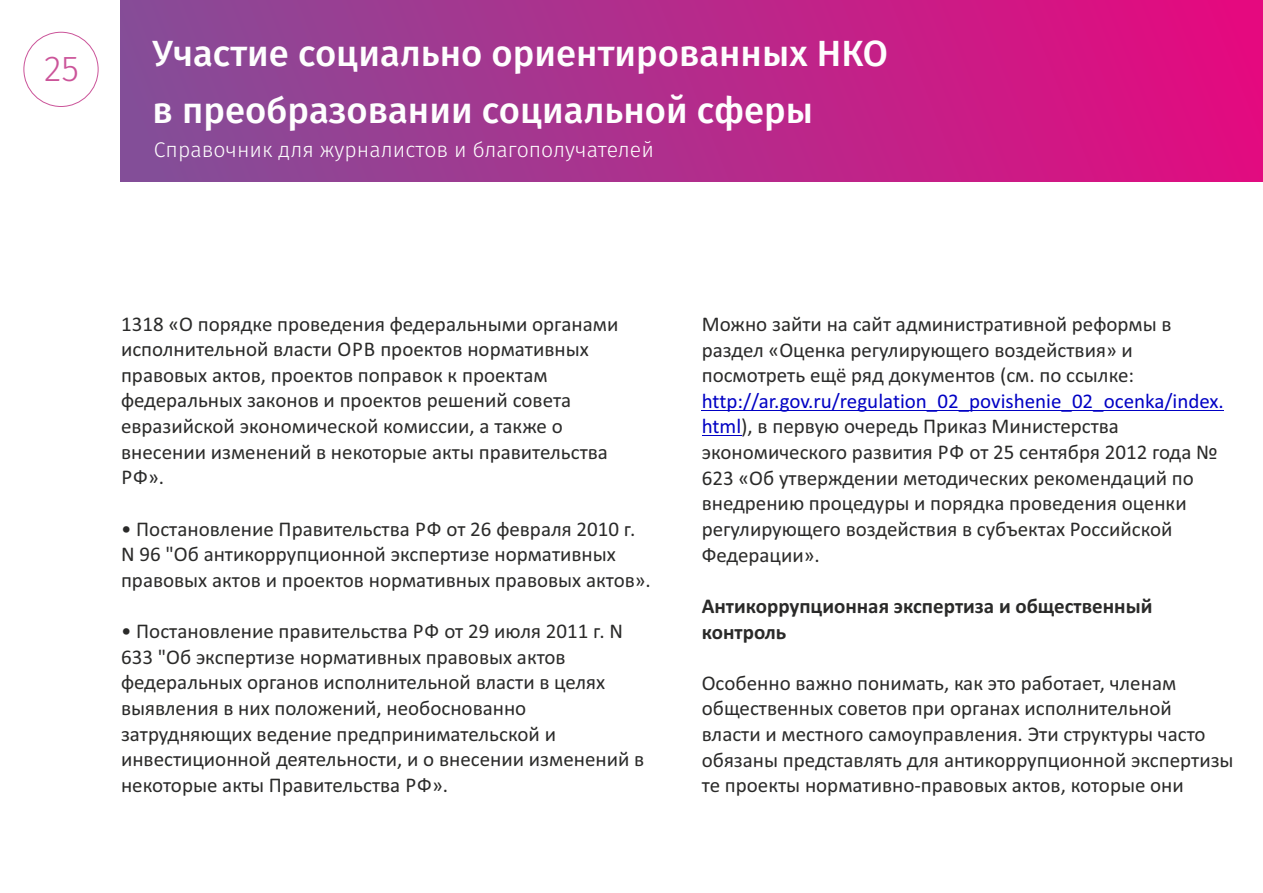
<style>
.page{position:relative;width:1263px;height:893px;background:#fff}
.page>*{position:absolute;margin:0;border:0;box-sizing:border-box;transform-origin:0 0}
.t1{font:500 36.45px/56.4px "Fira Sans";color:#fefefe}
.t2{font:300 36px "Fira Sans";color:#cb5499}
.t3{font:300 21.3px "Fira Sans";color:#fefefe}
.t4{font:21px/25.7px "Calibri";color:#2a2a29}
.t5{font:700 21px/25.7px "Calibri";color:#2a2a29}
.s1{color:#0000c4}
</style>
<div class="page">
<div style="left:23px;top:32px;width:76px;height:75px;border:1px solid #cb5499;border-radius:50%"></div>
<hr style="left:702px;top:410px;width:522px;height:1px;background:#0000c4">
<hr style="left:702px;top:435px;width:39px;height:1px;background:#0000c4">
<div style="left:121px;top:0;width:1141px;height:182px;background:linear-gradient(to right,#834e98,#e4097f)"></div>
<h2 class="t2" style="left:44px;top:53px;width:36px">25</h2>
<h1 class="t1" style="left:153px;top:28px;width:737px">Участие социально ориентированных НКО в преобразовании социальной сферы</h1>
<p class="t3" style="left:154px;top:140px;width:501px">Справочник для журналистов и благополучателей</p>
<p class="t4" style="left:121px;top:312px;width:499px">1318 «О порядке проведения федеральными органами исполнительной власти ОРВ проектов нормативных правовых актов, проектов поправок к проектам федеральных законов и проектов решений совета евразийской экономической комиссии, а также о внесении изменений в некоторые акты правительства РФ».</p>
<p class="t4" style="left:121px;top:517px;width:531px">• Постановление Правительства РФ от 26 февраля 2010 г.<br>N 96 "Об антикоррупционной экспертизе нормативных правовых актов и проектов нормативных правовых актов».</p>
<p class="t4" style="left:121px;top:620px;width:525px">• Постановление правительства РФ от 29 июля 2011 г. N 633 "Об экспертизе нормативных правовых актов федеральных органов исполнительной власти в целях выявления в них положений, необоснованно затрудняющих ведение предпринимательской и инвестиционной деятельности, и о внесении изменений в некоторые акты Правительства РФ».</p>
<p class="t4" style="left:702px;top:313px;width:471px">Можно зайти на сайт административной реформы в раздел «Оценка регулирующего воздействия» и посмотреть ещё ряд документов (см. по ссылке:</p>
<p class="t4" style="left:702px;top:390px;width:524px"><span class="s1">http://ar.gov.ru/regulation_02_povishenie_02_ocenka/index. html</span>), в первую очередь Приказ Министерства экономического развития РФ от 25 сентября 2012 года № 623 «Об утверждении методических рекомендаций по внедрению процедуры и порядка проведения оценки регулирующего воздействия в субъектах Российской Федерации».</p>
<p class="t5" style="left:702px;top:595px;width:452px">Антикоррупционная экспертиза и общественный контроль</p>
<p class="t4" style="left:702px;top:672px;width:533px">Особенно важно понимать, как это работает, членам общественных советов при органах исполнительной власти и местного самоуправления. Эти структуры часто обязаны представлять для антикоррупционной экспертизы те проекты нормативно-правовых актов, которые они</p>
</div>
